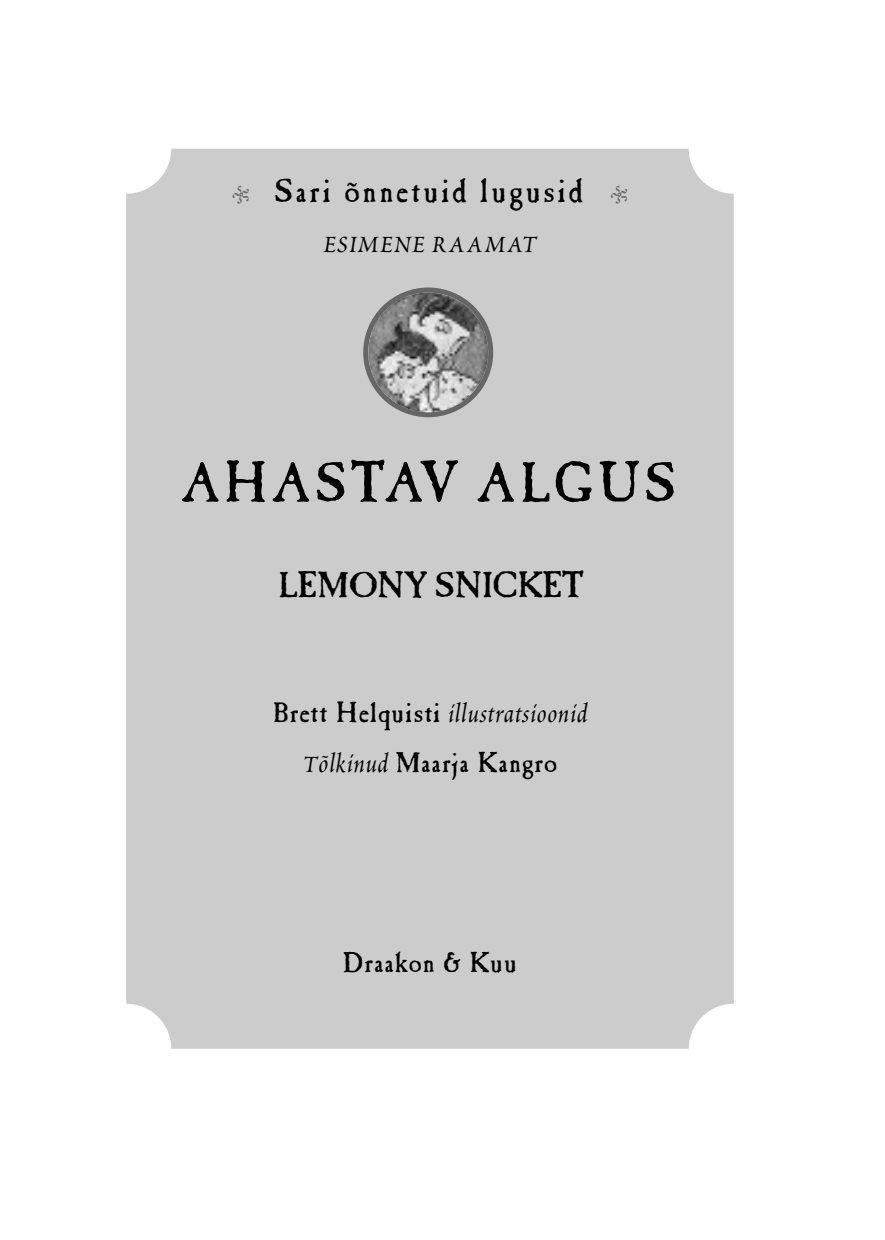
<style>
.page{position:relative;width:885px;height:1240px;background:#fff}
.page>*{position:absolute;margin:0;border:0;box-sizing:border-box;transform-origin:0 0}
.t1{font:55px "Caslon Antique";letter-spacing:.085em;color:#000}
.t2{font:35px "Caslon Antique";color:#000}
.t3{font:32.5px "Caslon Antique";letter-spacing:.08em;color:#000}
.t4{font:30px "Poetica Chancery I";letter-spacing:.035em;color:#000}
.t5{font:27.5px "Caslon Antique";letter-spacing:.04em;color:#000}
.s1{color:#666}
.s2{font-family:"Caslon Antique";font-size:27.5px}
.s3{font-family:"Poetica Chancery I";font-size:30px}
</style>
<div class="page">
<div style="left:126px;top:149px;width:608px;height:900px;background:#ccc"></div>
<svg style="left:363px;top:287px;width:130px;height:130px;background:#b1b1b1"></svg>
<img style="left:368px;top:292px;width:120px;height:120px">
<p class="t3" style="left:232px;top:178px;width:398px"><span class="s1">●</span> Sari õnnetuid lugusid <span class="s1">●</span></p>
<p class="t4" style="left:323px;top:230px;width:215px">ESIMENE RAAMAT</p>
<h1 class="t1" style="left:183px;top:461px;width:495px">AHASTAV ALGUS</h1>
<p class="t2" style="left:278px;top:571px;width:306px">LEMONY SNICKET</p>
<p class="t4" style="left:273px;top:700px;width:316px"><span class="s2">Brett Helquisti</span> illustratsioonid</p>
<p class="t5" style="left:303px;top:751px;width:256px"><span class="s3">Tõlkinud</span> Maarja Kangro</p>
<p class="t5" style="left:343px;top:951px;width:176px">Draakon &amp; Kuu</p>
</div>
